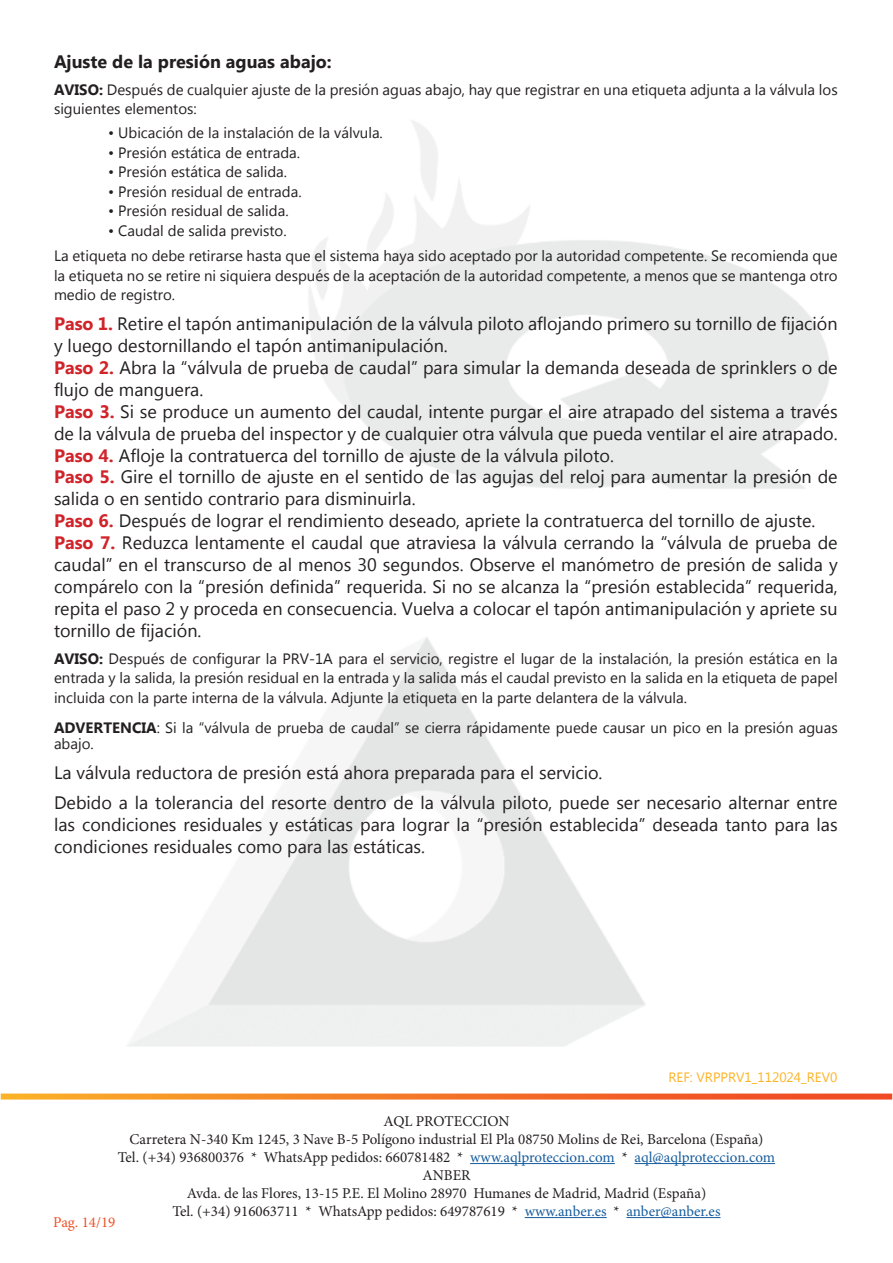
<style>
.page{position:relative;width:893px;height:1263px;background:#fff}
.page>*{position:absolute;margin:0;border:0;box-sizing:border-box;transform-origin:0 0}
.t1{font:18px/21.9px "Microsoft New Tai Lue";color:#231f20}
.t2{font:700 18px "Microsoft New Tai Lue";color:#231f20}
.t3{font:15px/19.5px "Microsoft New Tai Lue";color:#231f20}
.t4{font:15px/18px "Minion Pro";color:#231f20;text-align:center}
.t5{font:15px "Minion Pro";color:#f05126}
.t6{font:13.5px "Microsoft New Tai Lue";color:#fcb325}
.s1{font-weight:700}
.s2{font-weight:700;color:#d1232a}
.s3{color:#175d9e}
</style>
<div class="page">
<svg style="left:1px;top:1093px;width:891px;height:6px"></svg>
<hr style="left:470px;top:1163px;width:145px;height:1px;background:#175d9e">
<hr style="left:634px;top:1163px;width:141px;height:1px;background:#175d9e">
<hr style="left:525px;top:1217px;width:82px;height:1px;background:#175d9e">
<hr style="left:626px;top:1217px;width:94px;height:1px;background:#175d9e">
<p class="t2" style="left:54px;top:51px;width:279px">Ajuste de la presión aguas abajo:</p>
<p class="t3" style="left:54px;top:81px;width:785px"><span class="s1">AVISO:</span> Después de cualquier ajuste de la presión aguas abajo, hay que registrar en una etiqueta adjunta a la válvula los siguientes elementos:</p>
<p class="t3" style="left:108px;top:124px;width:276px">• Ubicación de la instalación de la válvula.</p>
<p class="t3" style="left:108px;top:144px;width:194px">• Presión estática de entrada.</p>
<p class="t3" style="left:108px;top:163px;width:181px">• Presión estática de salida.</p>
<p class="t3" style="left:108px;top:183px;width:195px">• Presión residual de entrada.</p>
<p class="t3" style="left:108px;top:202px;width:182px">• Presión residual de salida.</p>
<p class="t3" style="left:54px;top:219px;width:785px;line-height:25.5px;text-indent:54px">• Caudal de salida previsto.<br>La etiqueta no debe retirarse hasta que el sistema haya sido aceptado por la autoridad competente. Se recomienda que</p>
<p class="t3" style="left:54px;top:267px;width:785px">la etiqueta no se retire ni siquiera después de la aceptación de la autoridad competente, a menos que se mantenga otro medio de registro.</p>
<p class="t1" style="left:54px;top:314px;width:785px"><span class="s2">Paso 1.</span> Retire el tapón antimanipulación de la válvula piloto aflojando primero su tornillo de fijación y luego destornillando el tapón antimanipulación.<br><span class="s2">Paso 2.</span> Abra la “válvula de prueba de caudal” para simular la demanda deseada de sprinklers o de flujo de manguera.<br><span class="s2">Paso 3.</span> Si se produce un aumento del caudal, intente purgar el aire atrapado del sistema a través de la válvula de prueba del inspector y de cualquier otra válvula que pueda ventilar el aire atrapado.<br><span class="s2">Paso 4.</span> Afloje la contratuerca del tornillo de ajuste de la válvula piloto.<br><span class="s2">Paso 5.</span> Gire el tornillo de ajuste en el sentido de las agujas del reloj para aumentar la presión de salida o en sentido contrario para disminuirla.<br><span class="s2">Paso 6.</span> Después de lograr el rendimiento deseado, apriete la contratuerca del tornillo de ajuste.<br><span class="s2">Paso 7.</span> Reduzca lentamente el caudal que atraviesa la válvula cerrando la “válvula de prueba de caudal” en el transcurso de al menos 30 segundos. Observe el manómetro de presión de salida y compárelo con la “presión definida” requerida. Si no se alcanza la “presión establecida” requerida, repita el paso 2 y proceda en consecuencia. Vuelva a colocar el tapón antimanipulación y apriete su tornillo de fijación.</p>
<p class="t3" style="left:54px;top:650px;width:785px;text-align:justify"><span class="s1">AVISO:</span> Después de configurar la PRV-1A para el servicio, registre el lugar de la instalación, la presión estática en la entrada y la salida, la presión residual en la entrada y la salida más el caudal previsto en la salida en la etiqueta de papel incluida con la parte interna de la válvula. Adjunte la etiqueta en la parte delantera de la válvula.</p>
<p class="t3" style="left:54px;top:720px;width:785px;line-height:16.5px"><span class="s1">ADVERTENCIA</span>: Si la “válvula de prueba de caudal” se cierra rápidamente puede causar un pico en la presión aguas abajo.</p>
<p class="t1" style="left:54px;top:759px;width:785px;line-height:30px">La válvula reductora de presión está ahora preparada para el servicio.<br>Debido a la tolerancia del resorte dentro de la válvula piloto, puede ser necesario alternar entre</p>
<p class="t1" style="left:54px;top:815px;width:785px">las condiciones residuales y estáticas para lograr la “presión establecida” deseada tanto para las condiciones residuales como para las estáticas.</p>
<p class="t6" style="left:668px;top:1069px;width:170px">REF: VRPPRV1_112024_REV0</p>
<p class="t4" style="left:118px;top:1112px;width:659px">AQL PROTECCION<br>Carretera N-340 Km 1245, 3 Nave B-5 Polígono industrial El Pla 08750 Molins de Rei, Barcelona (España)<br>Tel. (+34) 936800376 * WhatsApp pedidos: 660781482 * <span class="s3">www.aqlproteccion.com</span> * <span class="s3">aql@aqlproteccion.com </span>ANBER<br>Avda. de las Flores, 13-15 P.E. El Molino 28970 Humanes de Madrid, Madrid (España)<br>Tel. (+34) 916063711 * WhatsApp pedidos: 649787619 * <span class="s3">www.anber.es</span> * <span class="s3">anber@anber.es</span></p>
<p class="t5" style="left:53px;top:1212px;width:64px">Pag. 14/19</p>
</div>
